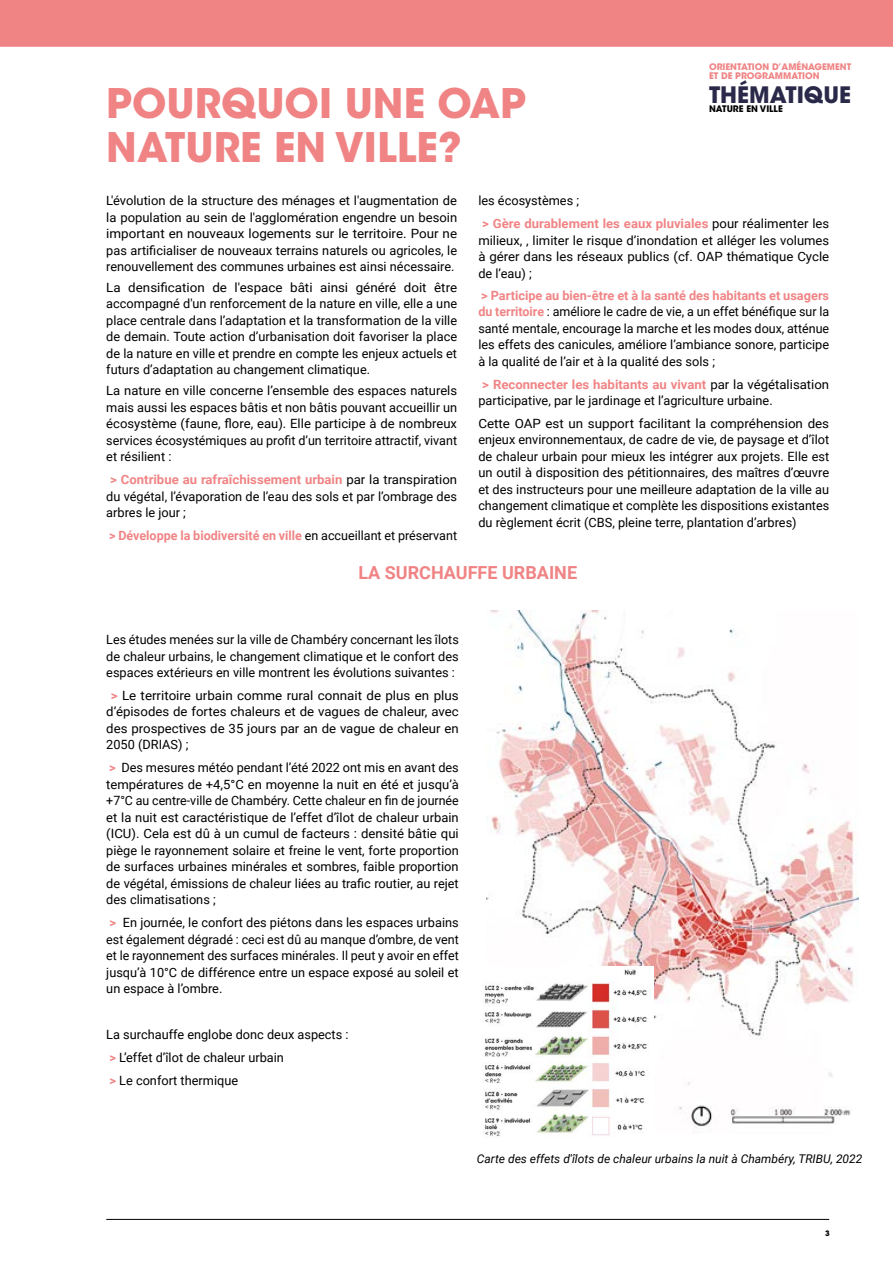
<style>
.page{position:relative;width:893px;height:1263px;background:#fff}
.page>*{position:absolute;margin:0;border:0;box-sizing:border-box;transform-origin:0 0}
.t1{font:700 40.5px "ITC Avant Garde Std";color:#f08485}
.t2{font:700 22.5px "ITC Avant Garde Std";color:#2a2949}
.INTER_2{font:700 18px "Roboto";color:#f08485}
.TEXTE{font:12.75px/16.5px "Roboto";color:#000;text-align:justify}
.TEXTE-2{font:12.75px/16.5px "Roboto";color:#000;text-align:justify;scale:1.05 1}
.TEXTE-3{font:700 12.75px "Roboto";color:#f08485}
.INTER_2-2{font:italic 12px "Roboto";color:#000}
.t3{font:700 9px/9px "ITC Avant Garde Std";color:#f08485}
.t4{font:700 9px "ITC Avant Garde Std";color:#000}
.t5{font:700 7.5px "ITC Avant Garde Std";color:#000}
.s1{font-weight:700;color:#f08485}
.s2{font-weight:400;color:#000}
</style>
<div class="page">
<div style="left:0;top:0;width:893px;height:47px;background:#f08485"></div>
<hr style="left:106px;top:1219px;width:723px;height:1px;background:#000">
<img style="left:487px;top:611px;width:371px;height:518px">
<img style="left:484px;top:967px;width:169px;height:169px">
<p class="t1" style="left:106px;top:77px;width:421px">POURQUOI UNE OAP</p>
<p class="t3" style="left:709px;top:63px;width:144px">ORIENTATION D’AMÉNAGEMENT<br>ET DE PROGRAMMATION</p>
<h2 class="t2" style="left:709px;top:80px;width:143px">THÉMATIQUE</h2>
<p class="t4" style="left:709px;top:102px;width:75px">NATURE EN VILLE</p>
<p class="t1" style="left:106px;top:121px;width:357px">NATURE EN VILLE?</p>
<p class="TEXTE" style="left:106px;top:192px;width:352px">L'évolution de la structure des ménages et l'augmentation de la population au sein de l'agglomération engendre un besoin important en nouveaux logements sur le territoire. Pour ne pas artificialiser de nouveaux terrains naturels ou agricoles, le renouvellement des communes urbaines est ainsi nécessaire.</p>
<p class="TEXTE-2" style="left:106px;top:279px;width:336px">La densification de l'espace bâti ainsi généré doit être accompagné d'un renforcement de la nature en ville, elle a une place centrale dans l’adaptation et la transformation de la ville de demain. Toute action d’urbanisation doit favoriser la place de la nature en ville et prendre en compte les enjeux actuels et futurs d’adaptation au changement climatique.</p>
<p class="TEXTE" style="left:106px;top:382px;width:352px">La nature en ville concerne l’ensemble des espaces naturels mais aussi les espaces bâtis et non bâtis pouvant accueillir un écosystème (faune, flore, eau). Elle participe à de nombreux services écosystémiques au profit d’un territoire attractif, vivant et résilient :</p>
<p class="TEXTE" style="left:106px;top:471px;width:352px;text-indent:4px"><span class="s1">&gt; Contribue au rafraîchissement urbain</span> par la transpiration du végétal, l’évaporation de l’eau des sols et par l’ombrage des arbres le jour ;</p>
<p class="TEXTE-3" style="left:109px;top:526px;width:350px">&gt; Développe la biodiversité en ville <span class="s2">en accueillant et préservant</span></p>
<p class="TEXTE" style="left:478px;top:192px;width:102px">les écosystèmes ;</p>
<p class="TEXTE" style="left:478px;top:215px;width:352px;text-indent:4px"><span class="s1">&gt; Gère durablement les eaux pluviales</span> pour réalimenter les milieux, , limiter le risque d’inondation et alléger les volumes à gérer dans les réseaux publics (cf. OAP thématique Cycle de l’eau) ;</p>
<p class="TEXTE" style="left:478px;top:286px;width:352px"><span class="s1">&gt; Participe au bien-être et à la santé des habitants et usagers du territoire</span> : améliore le cadre de vie, a un effet bénéfique sur la santé mentale, encourage la marche et les modes doux, atténue les effets des canicules, améliore l’ambiance sonore, participe à la qualité de l’air et à la qualité des sols ;</p>
<p class="TEXTE" style="left:478px;top:375px;width:352px;text-indent:4px"><span class="s1">&gt; Reconnecter les habitants au vivant</span> par la végétalisation participative, par le jardinage et l’agriculture urbaine.</p>
<p class="TEXTE-2" style="left:478px;top:415px;width:336px">Cette OAP est un support facilitant la compréhension des enjeux environnementaux, de cadre de vie, de paysage et d’îlot de chaleur urbain pour mieux les intégrer aux projets. Elle est un outil à disposition des pétitionnaires, des maîtres d’œuvre et des instructeurs pour une meilleure adaptation de la ville au changement climatique et complète les dispositions existantes du règlement écrit (CBS, pleine terre, plantation d’arbres)</p>
<p class="INTER_2" style="left:358px;top:560px;width:220px">LA SURCHAUFFE URBAINE</p>
<p class="TEXTE" style="left:106px;top:631px;width:354px">Les études menées sur la ville de Chambéry concernant les îlots de chaleur urbains, le changement climatique et le confort des espaces extérieurs en ville montrent les évolutions suivantes :</p>
<p class="TEXTE-2" style="left:106px;top:687px;width:337px;text-indent:4px"><span class="s1">&gt;</span> Le territoire urbain comme rural connait de plus en plus d’épisodes de fortes chaleurs et de vagues de chaleur, avec des prospectives de 35 jours par an de vague de chaleur en 2050 (DRIAS) ;</p>
<p class="TEXTE" style="left:106px;top:759px;width:354px"><span class="s1">&gt;</span> Des mesures météo pendant l’été 2022 ont mis en avant des températures de +4,5°C en moyenne la nuit en été et jusqu’à +7°C au centre-ville de Chambéry. Cette chaleur en fin de journée et la nuit est caractéristique de l’effet d’îlot de chaleur urbain (ICU). Cela est dû à un cumul de facteurs : densité bâtie qui piège le rayonnement solaire et freine le vent, forte proportion de surfaces urbaines minérales et sombres, faible proportion de végétal, émissions de chaleur liées au trafic routier, au rejet des climatisations ;</p>
<p class="TEXTE" style="left:106px;top:914px;width:354px"><span class="s1">&gt;</span> En journée, le confort des piétons dans les espaces urbains est également dégradé : ceci est dû au manque d’ombre, de vent et le rayonnement des surfaces minérales. Il peut y avoir en effet jusqu’à 10°C de différence entre un espace exposé au soleil et un espace à l’ombre.</p>
<p class="TEXTE" style="left:106px;top:1026px;width:244px">La surchauffe englobe donc deux aspects :</p>
<p class="TEXTE" style="left:109px;top:1049px;width:176px"><span class="s1">&gt;</span> L’effet d’îlot de chaleur urbain</p>
<p class="TEXTE" style="left:109px;top:1071px;width:130px"><span class="s1">&gt;</span> Le confort thermique</p>
<p class="INTER_2-2" style="left:477px;top:1151px;width:387px">Carte des effets d'îlots de chaleur urbains la nuit à Chambéry, TRIBU, 2022</p>
<p class="t5" style="left:825px;top:1228px;width:6px">3</p>
</div>
